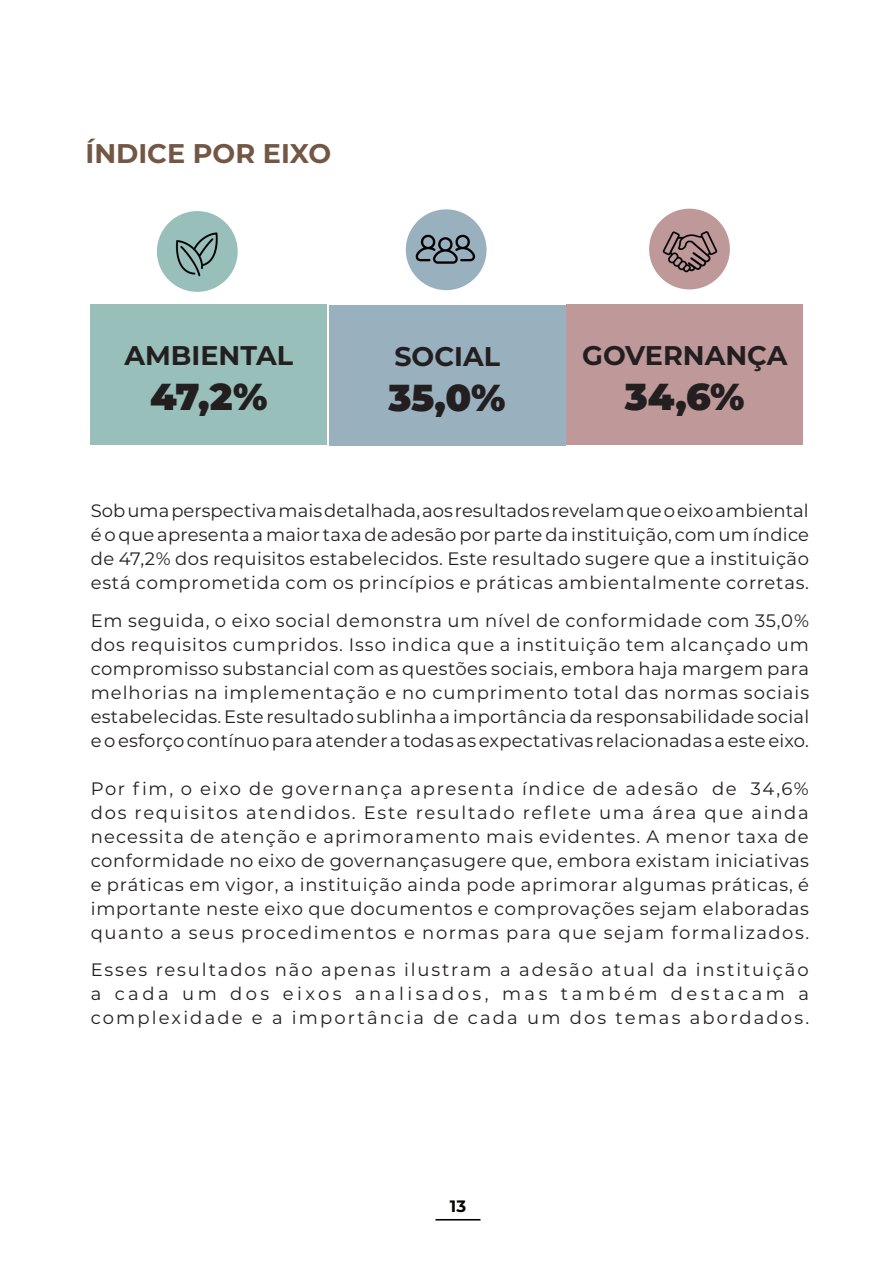
<style>
.page{position:relative;width:893px;height:1263px;background:#fff}
.page>*{position:absolute;margin:0;border:0;box-sizing:border-box;transform-origin:0 0}
.Header_-_Align_Left{font:900 37.5px "Montserrat";color:#231f20}
.Name_Project_Name_Line_Item_-_Left_Align{font:700 27px "Montserrat";color:#231f20}
.t1{font:700 27px "Montserrat";color:#735644}
.Body_Text_-_Justified{font:18px/24px "Montserrat";letter-spacing:.055em;color:#231f20;text-align:justify}
.t2{font:700 16.5px "Montserrat";color:#040503}
</style>
<div class="page">
<hr style="left:435px;top:1219px;width:45px;height:1px;background:#040503">
<img style="left:155px;top:209px;width:85px;height:85px;border-radius:43px">
<div style="left:153px;top:207px;width:89px;height:89px;border:4px solid #fff;border-radius:50%"></div>
<img style="left:404px;top:207px;width:85px;height:85px;border-radius:43px">
<div style="left:401px;top:205px;width:90px;height:89px;border:4px solid #fff;border-radius:50%"></div>
<img style="left:647px;top:207px;width:85px;height:85px;border-radius:43px">
<div style="left:645px;top:204px;width:89px;height:90px;border:4px solid #fff;border-radius:50%"></div>
<div style="left:91px;top:304px;width:236px;height:141px;background:#99bfba"></div>
<div style="left:329px;top:305px;width:236px;height:140px;background:#99b0bf"></div>
<div style="left:567px;top:304px;width:236px;height:141px;background:#bf9999"></div>
<img style="left:170px;top:224px;width:54px;height:55px">
<img style="left:416px;top:230px;width:62px;height:40px">
<img style="left:660px;top:222px;width:58px;height:54px">
<p class="t1" style="left:85px;top:134px;width:247px">ÍNDICE POR EIXO</p>
<p class="Name_Project_Name_Line_Item_-_Left_Align" style="left:124px;top:336px;width:170px">AMBIENTAL</p>
<p class="Header_-_Align_Left" style="left:150px;top:368px;width:119px">47,2%</p>
<p class="Name_Project_Name_Line_Item_-_Left_Align" style="left:394px;top:337px;width:107px">SOCIAL</p>
<p class="Header_-_Align_Left" style="left:389px;top:369px;width:119px">35,0%</p>
<p class="Name_Project_Name_Line_Item_-_Left_Align" style="left:582px;top:336px;width:207px">GOVERNANÇA</p>
<p class="Header_-_Align_Left" style="left:625px;top:368px;width:121px">34,6%</p>
<p class="Body_Text_-_Justified" style="left:91px;top:498px;width:720px">Sob uma perspectiva mais detalhada, aos resultados revelam que o eixo ambiental é o que apresenta a maior taxa de adesão por parte da instituição, com um índice de 47,2% dos requisitos estabelecidos. Este resultado sugere que a instituição está comprometida com os princípios e práticas ambientalmente corretas.</p>
<p class="Body_Text_-_Justified" style="left:91px;top:608px;width:720px">Em seguida, o eixo social demonstra um nível de conformidade com 35,0% dos requisitos cumpridos. Isso indica que a instituição tem alcançado um compromisso substancial com as questões sociais, embora haja margem para melhorias na implementação e no cumprimento total das normas sociais estabelecidas. Este resultado sublinha a importância da responsabilidade social e o esforço contínuo para atender a todas as expectativas relacionadas a este eixo.</p>
<p class="Body_Text_-_Justified" style="left:91px;top:776px;width:720px">Por fim, o eixo de governança apresenta índice de adesão de 34,6% dos requisitos atendidos. Este resultado reflete uma área que ainda necessita de atenção e aprimoramento mais evidentes. A menor taxa de conformidade no eixo de governançasugere que, embora existam iniciativas e práticas em vigor, a instituição ainda pode aprimorar algumas práticas, é importante neste eixo que documentos e comprovações sejam elaboradas quanto a seus procedimentos e normas para que sejam formalizados.</p>
<p class="Body_Text_-_Justified" style="left:91px;top:957px;width:720px">Esses resultados não apenas ilustram a adesão atual da instituição a cada um dos eixos analisados, mas também destacam a complexidade e a importância de cada um dos temas abordados.</p>
<p class="t2" style="left:450px;top:1194px;width:18px">13</p>
</div>
